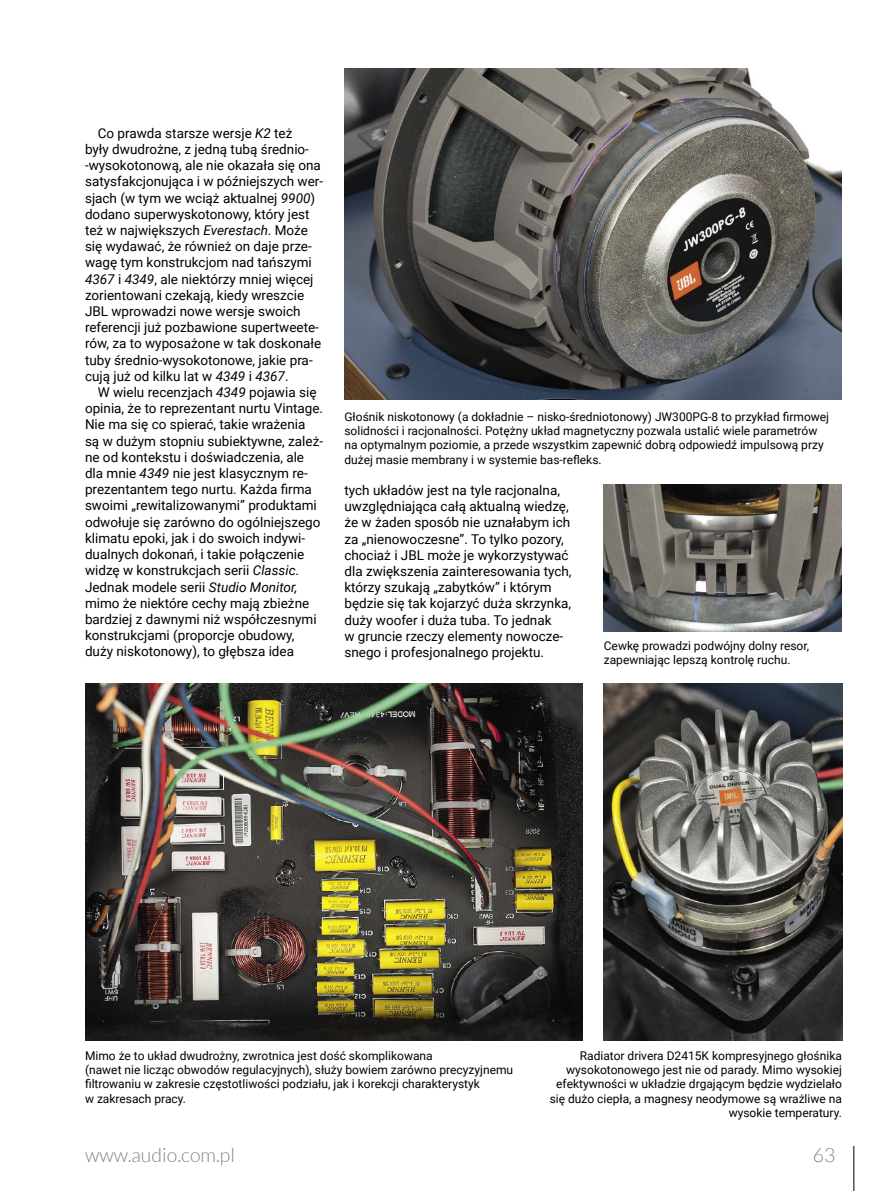
<style>
.page{position:relative;width:893px;height:1191px;background:#fff}
.page>*{position:absolute;margin:0;border:0;box-sizing:border-box;transform-origin:0 0}
.t1{font:300 19.5px "Lato";color:#858585}
.t2{font:13.5px/16.2px "Roboto";color:#000}
.t3{font:12px/14.4px "Roboto";color:#000}
.s1{font-style:italic}
</style>
<div class="page">
<hr style="left:854px;top:1145px;width:1px;height:46px;background:#000">
<img style="left:345px;top:68px;width:497px;height:332px">
<img style="left:604px;top:485px;width:238px;height:146px">
<img style="left:604px;top:683px;width:239px;height:357px">
<img style="left:85px;top:683px;width:498px;height:357px">
<p class="t2" style="left:85px;top:124px;width:240px;text-indent:13px">Co prawda starsze wersje <span class="s1">K2</span> też<br>były dwudrożne, z jedną tubą średnio--wysokotonową, ale nie okazała się ona satysfakcjonująca i w późniejszych wer&shy;sjach (w tym we wciąż aktualnej <span class="s1">9900</span>) dodano superwyskotonowy, który jest też w największych <span class="s1">Everestach</span>. Może się wydawać, że również on daje prze&shy;wagę tym konstrukcjom nad tańszymi <span class="s1">4367</span> i <span class="s1">4349</span>, ale niektórzy mniej więcej zorientowani czekają, kiedy wreszcie JBL wprowadzi nowe wersje swoich referencji już pozbawione supertweete&shy;rów, za to wyposażone w tak doskonałe tuby średnio-wysokotonowe, jakie pra&shy;cują już od kilku lat w <span class="s1">4349</span> i <span class="s1">4367</span>.</p>
<p class="t2" style="left:85px;top:383px;width:240px;text-indent:13px">W wielu recenzjach <span class="s1">4349</span> pojawia się opinia, że to reprezentant nurtu Vintage.<br>Nie ma się co spierać, takie wrażenia<br>są w dużym stopniu subiektywne, zależ&shy;ne od kontekstu i doświadczenia, ale dla mnie <span class="s1">4349</span> nie jest klasycznym re&shy;prezentantem tego nurtu. Każda firma swoimi „rewitalizowanymi” produktami odwołuje się zarówno do ogólniejszego klimatu epoki, jak i do swoich indywi&shy;dualnych dokonań, i takie połączenie widzę w konstrukcjach serii <span class="s1">Classic</span>.<br>Jednak modele serii <span class="s1">Studio Monitor, </span>mimo że niektóre cechy mają zbieżne bardziej z dawnymi niż współczesnymi konstrukcjami (proporcje obudowy, duży niskotonowy), to głębsza idea</p>
<p class="t3" style="left:344px;top:408px;width:486px">Głośnik niskotonowy (a dokładnie – nisko-średniotonowy) JW300PG-8 to przykład firmowej solidności i racjonalności. Potężny układ magnetyczny pozwala ustalić wiele parametrów na optymalnym poziomie, a przede wszystkim zapewnić dobrą odpowiedź impulsową przy dużej masie membrany i w systemie bas-refleks.</p>
<p class="t2" style="left:344px;top:481px;width:229px">tych układów jest na tyle racjonalna, uwzględniająca całą aktualną wiedzę, że w żaden sposób nie uznałabym ich za „nienowoczesne”. To tylko pozory, chociaż i JBL może je wykorzystywać dla zwiększenia zainteresowania tych, którzy szukają „zabytków” i którym będzie się tak kojarzyć duża skrzynka, duży woofer i duża tuba. To jednak<br>w gruncie rzeczy elementy nowocze&shy;snego i profesjonalnego projektu.</p>
<p class="t3" style="left:604px;top:637px;width:207px">Cewkę prowadzi podwójny dolny resor, zapewniając lepszą kontrolę ruchu.</p>
<p class="t3" style="left:85px;top:1047px;width:430px">Mimo że to układ dwudrożny, zwrotnica jest dość skomplikowana<br>(nawet nie licząc obwodów regulacyjnych), służy bowiem zarówno precyzyjnemu filtrowaniu w zakresie częstotliwości podziału, jak i korekcji charakterystyk<br>w zakresach pracy.</p>
<p class="t3" style="left:550px;top:1047px;width:294px;text-align:right">Radiator drivera D2415K kompresyjnego głośnika wysokotonowego jest nie od parady. Mimo wysokiej efektywności w układzie drgającym będzie wydzielało się dużo ciepła, a magnesy neodymowe są wrażliwe na wysokie temperatury.</p>
<h1 class="t1" style="left:85px;top:1144px;width:151px">www.audio.com.pl</h1>
<h1 class="t1" style="left:813px;top:1144px;width:24px">63</h1>
</div>
